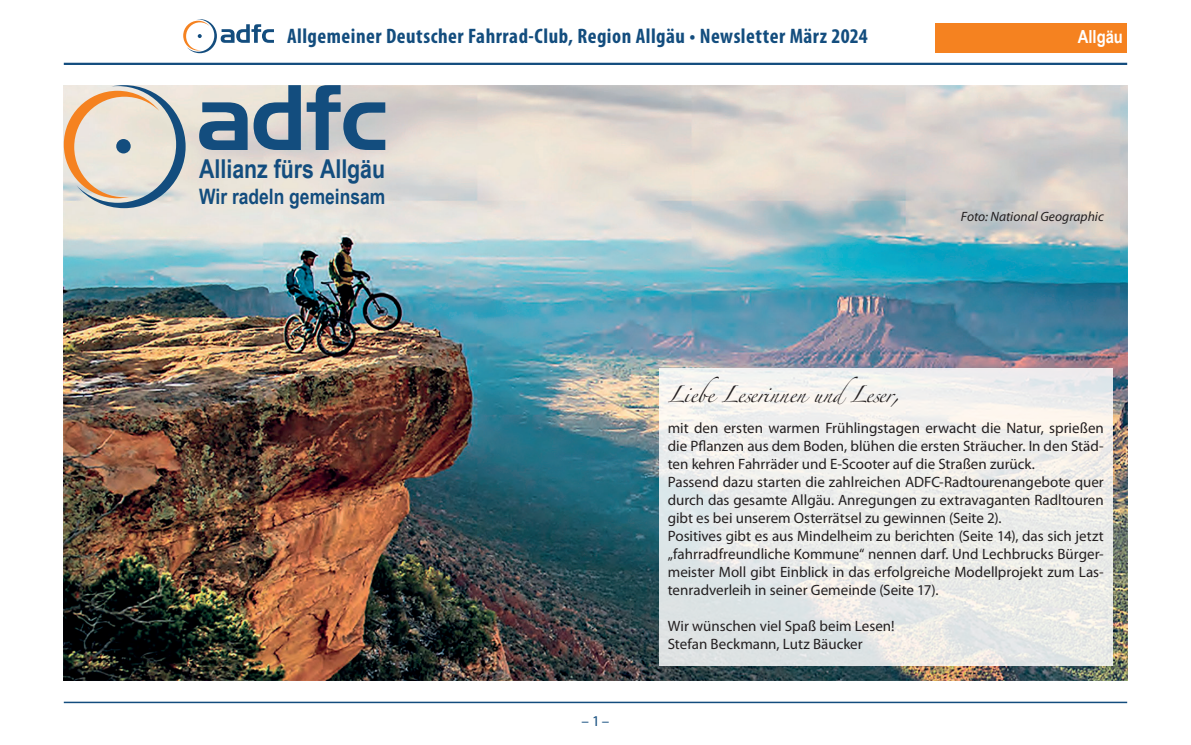
<style>
.page{position:relative;width:1191px;height:745px;background:#fff}
.page>*{position:absolute;margin:0;border:0;box-sizing:border-box;transform-origin:0 0}
.t1{font:700 25.95px "Arial Narrow";color:#134d7e}
.t2{font:700 21.3px "Arial Narrow";color:#134d7e}
.t3{font:700 condensed 21px "Myriad Pro";letter-spacing:.025em;color:#134d7e}
.t4{font:700 18px "Arial Narrow";color:#fff}
.t5{font:15px/18px "Myriad Pro";color:#231f20}
.t6{font:700 condensed 15px "Myriad Pro";letter-spacing:.03em;color:#134d7e}
.t7{font:15px "Zapfino";letter-spacing:-.02em;color:#231f20}
.t8{font:15px "Myriad Pro";color:#134d7e}
.t9{font:italic 13.5px "Myriad Pro";color:#231f20}
</style>
<div class="page">
<hr style="left:64px;top:63px;width:1063px;height:2px;background:#134d7e">
<hr style="left:64px;top:701px;width:1063px;height:1px;background:#134d7e">
<svg style="left:183px;top:19px;width:91px;height:34px"></svg>
<img style="left:64px;top:85px;width:1063px;height:595px">
<svg style="left:659px;top:368px;width:453px;height:297px;background:#ebecea"></svg>
<div style="left:935px;top:23px;width:192px;height:30px;background:#f58220"></div>
<svg style="left:199px;top:85px;width:186px;height:65px;background:#8098ab"></svg>
<svg style="left:64px;top:85px;width:122px;height:123px;background:#d4cbbf"></svg>
<div style="left:116px;top:139px;width:15px;height:14px;background:#134d7e;border-radius:50%"></div>
<h3 class="t3" style="left:287px;top:23px;width:582px">Allgemeiner Deutscher Fahrrad-Club, Region Allgäu • Newsletter März 2024</h3>
<p class="t6" style="left:291px;top:27px;width:423px">Allgemeiner Deutscher Fahrrad-Club, Region Allgäu • Newsletter März 2024</p>
<h1 class="t1" style="left:199px;top:149px;width:187px">Allianz fürs Allgäu</h1>
<h2 class="t2" style="left:199px;top:180px;width:188px">Wir radeln gemeinsam</h2>
<p class="t4" style="left:1077px;top:23px;width:47px">Allgäu</p>
<p class="t9" style="left:961px;top:208px;width:144px">Foto: National Geographic</p>
<p class="t8" style="left:581px;top:711px;width:29px">– 1–</p>
<p class="t7" style="left:668px;top:388px;width:233px">Liebe Leserinnen undLeser,</p>
<p class="t5" style="left:668px;top:418px;width:437px">mit den ersten warmen Frühlingstagen erwacht die Natur, sprießen die Pflanzen aus dem Boden, blühen die ersten Sträucher. In den Städ&shy;ten kehren Fahrräder und E-Scooter auf die Straßen zurück.<br>Passend dazu starten die zahlreichen ADFC-Radtourenangebote quer durch das gesamte Allgäu. Anregungen zu extravaganten Radltouren gibt es bei unserem Osterrätsel zu gewinnen (Seite 2).<br>Positives gibt es aus Mindelheim zu berichten (Seite 14), das sich jetzt „fahrradfreundliche Kommune“ nennen darf. Und Lechbrucks Bürger&shy;meister Moll gibt Einblick in das erfolgreiche Modellprojekt zum Las&shy;tenradverleih in seiner Gemeinde (Seite 17).</p>
<p class="t5" style="left:668px;top:616px;width:228px">Wir wünschen viel Spaß beim Lesen!<br>Stefan Beckmann, Lutz Bäucker</p>
</div>
